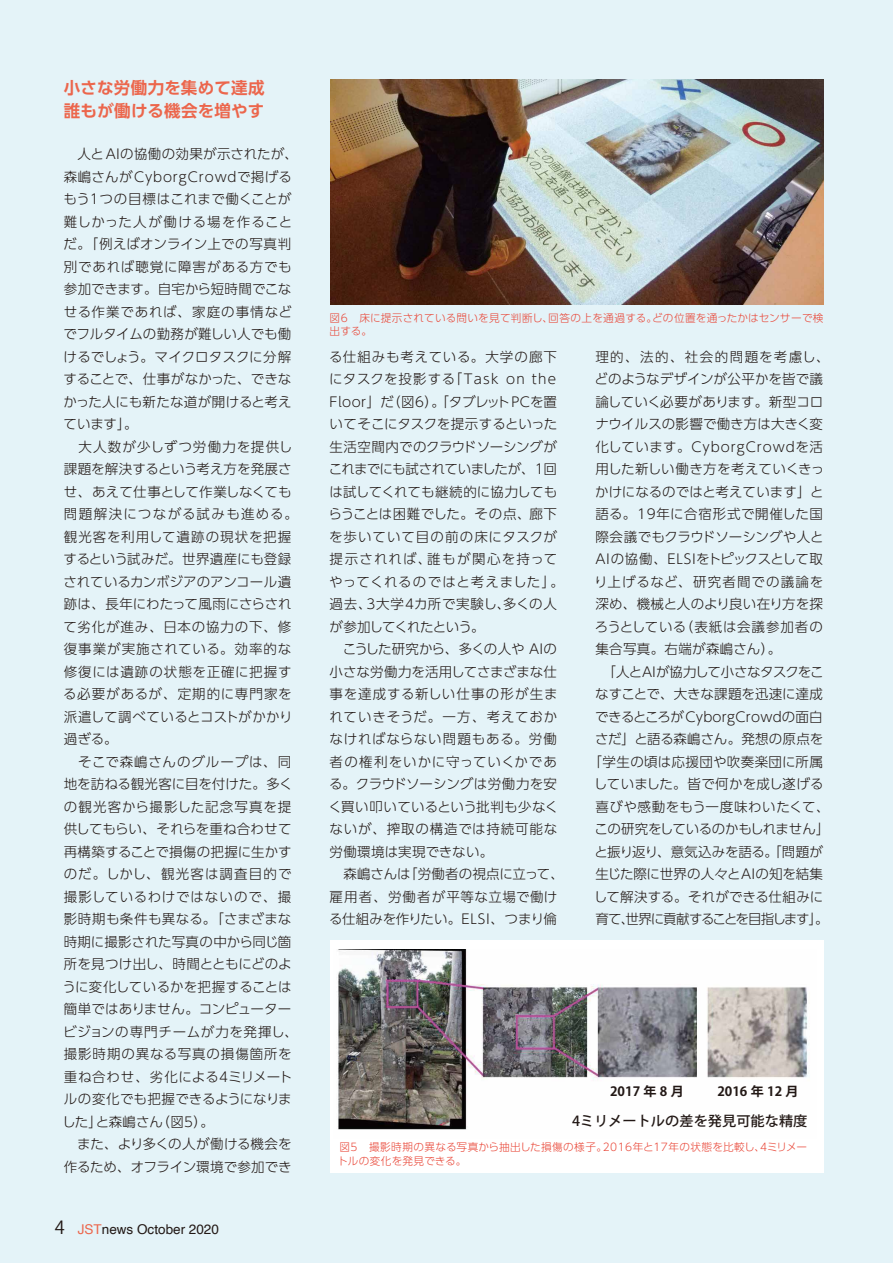
<style>
.page{position:relative;width:893px;height:1263px;background:#e4f3f8}
.page>*{position:absolute;margin:0;border:0;box-sizing:border-box;transform-origin:0 0}
.t1{font:700 16.5px/22.5px "UD Shin Go Pro De";letter-spacing:.015em;color:#ec664c}
.t2{font:500 13.8px "Koz Go Pr 6 N";color:#221815}
.t3{font:300 13.5px/22.5px "UD Shin Go Pro";letter-spacing:.02em;color:#221815}
.t4{font:300 13.5px/22.5px "UD Shin Go Pro";letter-spacing:-.005em;color:#221815;text-align:center}
.t5{font:13.5px "Helvetica";color:#221815}
.t6{font:700 12.75px "Koz Go Pr 6 N";color:#221815}
.t7{font:300 10.65px/13.2px "UD Shin Go Pro";letter-spacing:.025em;color:#e94738}
.s1{font-family:"Koz Go Pr 6 N";font-size:18px}
.s2{color:#ec664c}
</style>
<div class="page">
<img style="left:330px;top:80px;width:493px;height:225px">
<div style="left:330px;top:940px;width:493px;height:233px;background:#fff"></div>
<img style="left:338px;top:949px;width:470px;height:181px">
<p class="t1" style="left:64px;top:76px;width:202px">小さな労働力を集めて達成誰もが働ける機会を増やす</p>
<p class="t3" style="left:62px;top:142px;width:237px">　人とAIの協働の効果が示されたが、森嶋さんがCyborgCrowdで掲げるもう1つの目標はこれまで働くことが難しかった人が働ける場を作ることだ。「例えばオンライン上での写真判別であれば聴覚に障害がある方でも参加できます。自宅から短時間でこなせる作業であれば、家庭の事情などでフルタイムの勤務が難しい人でも働けるでしょう。マイクロタスクに分解することで、仕事がなかった、できなかった人にも新たな道が開けると考えています」。<br>　大人数が少しずつ労働力を提供し課題を解決するという考え方を発展させ、あえて仕事として作業しなくても問題解決につながる試みも進める。観光客を利用して遺跡の現状を把握するという試みだ。世界遺産にも登録されているカンボジアのアンコール遺跡は、長年にわたって風雨にさらされて劣化が進み、日本の協力の下、修復事業が実施されている。効率的な修復には遺跡の状態を正確に把握する必要があるが、定期的に専門家を派遣して調べているとコストがかかり過ぎる。<br>　そこで森嶋さんのグループは、同地を訪ねる観光客に目を付けた。多くの観光客から撮影した記念写真を提供してもらい、それらを重ね合わせて再構築することで損傷の把握に生かすのだ。しかし、観光客は調査目的で撮影しているわけではないので、撮影時期も条件も異なる。「さまざまな時期に撮影された写真の中から同じ箇所を見つけ出し、時間とともにどのように変化しているかを把握することは簡単ではありません。コンピュータービジョンの専門チームが力を発揮し、撮影時期の異なる写真の損傷箇所を重ね合わせ、劣化による4ミリメートルの変化でも把握できるようになりました」と森嶋さん（図5）。<br>　また、より多くの人が働ける機会を作るため、オフライン環境で参加でき</p>
<p class="t5" style="left:55px;top:1218px;width:166px"><span class="s1">4</span> <span class="s2">JST</span>news October 2020</p>
<p class="t7" style="left:330px;top:311px;width:495px">図6　床に提示されている問いを見て判断し、回答の上を通過する。どの位置を通ったかはセンサーで検出する。</p>
<p class="t3" style="left:328px;top:345px;width:237px">る仕組みも考えている。大学の廊下にタスクを投影する「Task on the<br>Floor」だ（図6）。「タブレットPCを置いてそこにタスクを提示するといった生活空間内でのクラウドソーシングがこれまでにも試されていましたが、1回は試してくれても継続的に協力してもらうことは困難でした。その点、廊下を歩いていて目の前の床にタスクが提示されれば、誰もが関心を持ってやってくれるのではと考えました」。過去、3大学4カ所で実験し、多くの人が参加してくれたという。<br>　こうした研究から、多くの人や AIの小さな労働力を活用してさまざまな仕事を達成する新しい仕事の形が生まれていきそうだ。一方、考えておかなければならない問題もある。労働者の権利をいかに守っていくかである。クラウドソーシングは労働力を安く買い叩いているという批判も少なくないが、搾取の構造では持続可能な労働環境は実現できない。</p>
<p class="t3" style="left:329px;top:862px;width:236px;text-indent:14px">森嶋さんは「労働者の視点に立って、雇用者、労働者が平等な立場で働ける仕組みを作りたい。ELSI、つまり倫</p>
<p class="t3" style="left:594px;top:345px;width:237px">理的、法的、社会的問題を考慮し、どのようなデザインが公平かを皆で議論していく必要があります。新型コロナウイルスの影響で働き方は大きく変化しています。CyborgCrowdを活用した新しい働き方を考えていくきっかけになるのではと考えています」と語る。19年に合宿形式で開催した国際会議でもクラウドソーシングや人と<br>AIの協働、ELSIをトピックスとして取り上げるなど、研究者間での議論を深め、機械と人のより良い在り方を探ろうとしている（表紙は会議参加者の集合写真。右端が森嶋さん）。</p>
<p class="t4" style="left:589px;top:660px;width:242px">「人とAIが協力して小さなタスクをこ<br>なすことで、大きな課題を迅速に達成できるところがCyborgCrowdの面白さだ」と語る森嶋さん。発想の原点を「学生の頃は応援団や吹奏楽団に所属していました。皆で何かを成し遂げる喜びや感動をもう一度味わいたくて、この研究をしているのかもしれません」と振り返り、意気込みを語る。「問題が生じた際に世界の人々とAIの知を結集して解決する。それができる仕組みに育て、世界に貢献することを目指します」。</p>
<p class="t6" style="left:610px;top:1084px;width:75px">2017 年 8 月</p>
<p class="t6" style="left:717px;top:1084px;width:83px">2016 年 12 月</p>
<p class="t2" style="left:572px;top:1113px;width:237px">4ミリメートルの差を発見可能な精度</p>
<p class="t7" style="left:338px;top:1140px;width:471px">図5　撮影時期の異なる写真から抽出した損傷の様子。2016年と17年の状態を比較し、4ミリメートルの変化を発見できる。</p>
</div>
